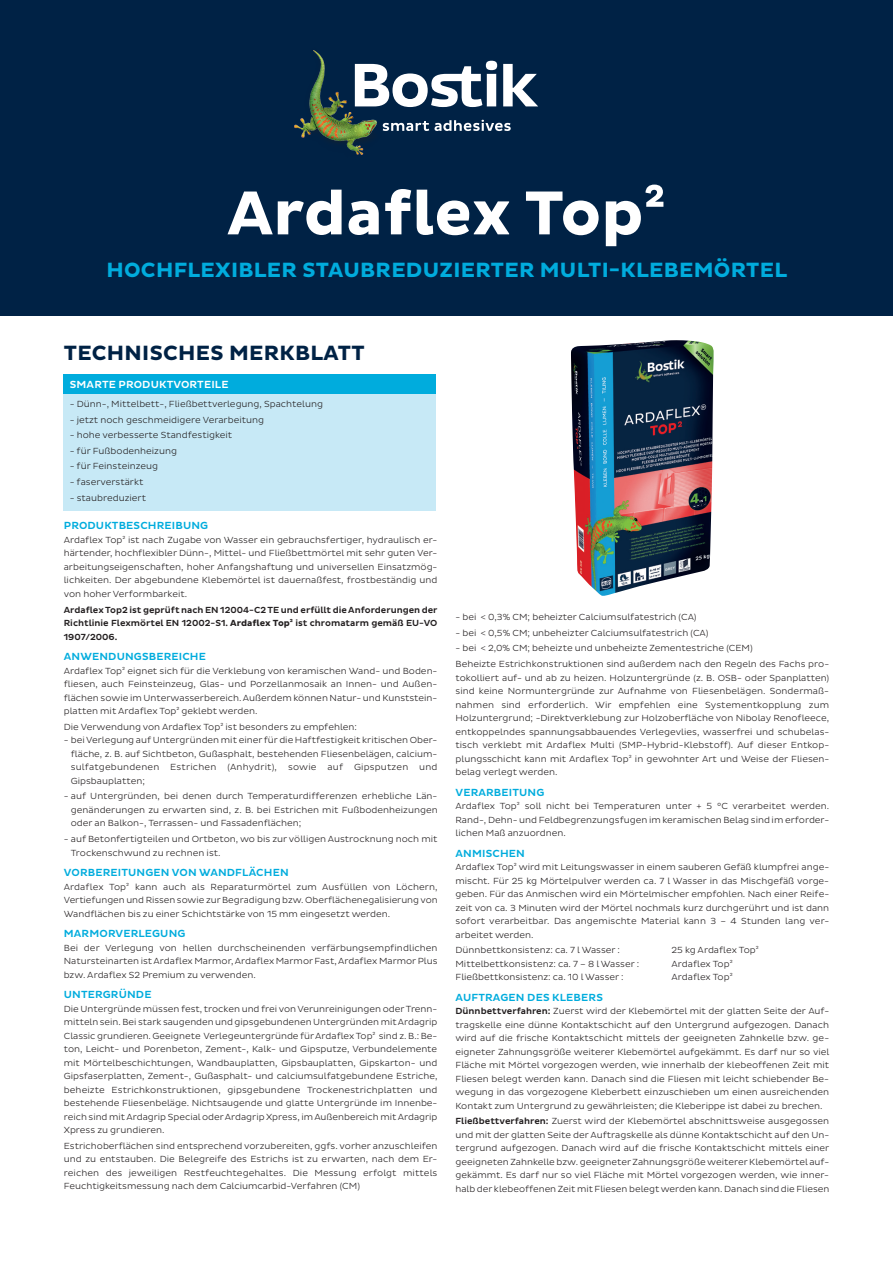
<style>
.page{position:relative;width:893px;height:1263px;background:#fff}
.page>*{position:absolute;margin:0;border:0;box-sizing:border-box;transform-origin:0 0}
.t1{font:700 63px "Bostik";color:#fff}
.t2{font:700 21px "Bostik";letter-spacing:.015em;color:#00acdd}
.t3{font:700 21px "Bostik";letter-spacing:.015em;color:#002245}
.t4{font:500 10.5px "Bostik";letter-spacing:.015em;color:#00acdd}
.t5{font:500 10.5px "Bostik";letter-spacing:.015em;color:#fff}
.t6{font:300 9px/13.5px "Bostik";color:#231f20;text-align:justify}
.t7{font:500 9px/13.5px "Bostik";color:#231f20;text-align:justify}
.s1{font-weight:700}
.s2{font-weight:500}
</style>
<div class="page">
<div style="left:0;top:0;width:893px;height:316px;background:#002245"></div>
<img style="left:295px;top:51px;width:82px;height:103px">
<svg style="left:383px;top:121px;width:46px;height:10px"></svg>
<svg style="left:435px;top:120px;width:76px;height:11px"></svg>
<svg style="left:355px;top:61px;width:183px;height:46px"></svg>
<img style="left:571px;top:340px;width:143px;height:256px">
<div style="left:64px;top:374px;width:372px;height:20px;background:#00acdd"></div>
<div style="left:64px;top:394px;width:372px;height:117px;background:#c7e9f6"></div>
<h1 class="t1" style="left:227px;top:177px;width:440px">Ardaflex Top²</h1>
<h2 class="t2" style="left:106px;top:257px;width:682px">HOCHFLEXIBLER STAUBREDUZIERTER MULTI-KLEBEMÖRTEL</h2>
<h2 class="t3" style="left:64px;top:341px;width:302px">TECHNISCHES MERKBLATT</h2>
<p class="t5" style="left:70px;top:379px;width:160px">SMARTE PRODUKTVORTEILE</p>
<p class="t6" style="left:70px;top:397px;width:255px">- Dünn-, Mittelbett-, Fließbettverlegung, Spachtelung</p>
<p class="t6" style="left:70px;top:413px;width:196px">- jetzt noch geschmeidigere Verarbeitung</p>
<p class="t6" style="left:70px;top:428px;width:164px">- hohe verbesserte Standfestigkeit</p>
<p class="t6" style="left:70px;top:444px;width:109px">- für Fußbodenheizung</p>
<p class="t6" style="left:70px;top:460px;width:90px">- für Feinsteinzeug</p>
<p class="t6" style="left:70px;top:475px;width:75px">- faserverstärkt</p>
<p class="t6" style="left:70px;top:491px;width:78px">- staubreduziert</p>
<p class="t4" style="left:64px;top:520px;width:146px">PRODUKTBESCHREIBUNG</p>
<p class="t6" style="left:64px;top:533px;width:375px">Ardaflex Top² ist nach Zugabe von Wasser ein gebrauchsfertiger, hydraulisch er&shy;härtender, hochflexibler Dünn-, Mittel- und Fließbettmörtel mit sehr guten Ver&shy;arbeitungseigenschaften, hoher Anfangshaftung und universellen Einsatzmög&shy;lichkeiten. Der abgebundene Klebemörtel ist dauernaßfest, frostbeständig und von hoher Verformbarkeit.</p>
<p class="t7" style="left:64px;top:603px;width:375px">Ardaflex Top2 ist geprüft nach EN 12004-C2 TE und erfüllt die Anforderungen der Richtlinie Flexmörtel EN 12002-S1. <span class="s1">Ardaflex Top²</span> ist chromatarm gemäß EU-VO 1907/2006.</p>
<p class="t4" style="left:64px;top:651px;width:144px">ANWENDUNGSBEREICHE</p>
<p class="t6" style="left:64px;top:664px;width:375px">Ardaflex Top² eignet sich für die Verklebung von keramischen Wand- und Boden&shy;fliesen, auch Feinsteinzeug, Glas- und Porzellanmosaik an Innen- und Außen&shy;flächen sowie im Unterwasserbereich. Außerdem können Natur- und Kunststein&shy;platten mit Ardaflex Top² geklebt werden.</p>
<p class="t6" style="left:64px;top:720px;width:295px">Die Verwendung von Ardaflex Top² ist besonders zu empfehlen:</p>
<p class="t6" style="left:71px;top:733px;width:368px;text-indent:-7px">- bei Verlegung auf Untergründen mit einer für die Haftfestigkeit kritischen Ober&shy;fläche, z. B. auf Sichtbeton, Gußasphalt, bestehenden Fliesenbelägen, calcium&shy;sulfatgebundenen Estrichen (Anhydrit), sowie auf Gipsputzen und Gipsbauplatten;</p>
<p class="t6" style="left:71px;top:790px;width:368px;text-indent:-7px">- auf Untergründen, bei denen durch Temperaturdifferenzen erhebliche Län&shy;genänderungen zu erwarten sind, z. B. bei Estrichen mit Fußbodenheizungen oder an Balkon-, Terrassen- und Fassadenflächen;</p>
<p class="t6" style="left:71px;top:832px;width:368px;text-indent:-7px">- auf Betonfertigteilen und Ortbeton, wo bis zur völligen Austrocknung noch mit<br>Trockenschwund zu rechnen ist.</p>
<p class="t4" style="left:64px;top:866px;width:226px">VORBEREITUNGEN VON WANDFLÄCHEN</p>
<p class="t6" style="left:64px;top:880px;width:375px">Ardaflex Top² kann auch als Reparaturmörtel zum Ausfüllen von Löchern, Vertiefungen und Rissen sowie zur Begradigung bzw. Oberflächenegalisierung von Wandflächen bis zu einer Schichtstärke von 15 mm eingesetzt werden.</p>
<p class="t4" style="left:64px;top:927px;width:123px">MARMORVERLEGUNG</p>
<p class="t6" style="left:64px;top:941px;width:375px">Bei der Verlegung von hellen durchscheinenden verfärbungsempfindlichen Natursteinarten ist Ardaflex Marmor, Ardaflex Marmor Fast, Ardaflex Marmor Plus bzw. Ardaflex S2 Premium zu verwenden.</p>
<p class="t4" style="left:64px;top:988px;width:89px">UNTERGRÜNDE</p>
<p class="t6" style="left:64px;top:1002px;width:375px">Die Untergründe müssen fest, trocken und frei von Verunreinigungen oder Trenn&shy;mitteln sein. Bei stark saugenden und gipsgebundenen Untergründen mit Ardagrip Classic grundieren. Geeignete Verlegeuntergründe für Ardaflex Top² sind z. B.: Be&shy;ton, Leicht- und Porenbeton, Zement-, Kalk- und Gipsputze, Verbundelemente mit Mörtelbeschichtungen, Wandbauplatten, Gipsbauplatten, Gipskarton- und Gipsfaserplatten, Zement-, Gußasphalt- und calciumsulfatgebundene Estriche, beheizte Estrichkonstruktionen, gipsgebundene Trockenestrichplatten und bestehende Fliesenbeläge. Nichtsaugende und glatte Untergründe im Innenbe&shy;reich sind mit Ardagrip Special oder Ardagrip Xpress, im Außenbereich mit Ardagrip Xpress zu grundieren.</p>
<p class="t6" style="left:64px;top:1139px;width:375px">Estrichoberflächen sind entsprechend vorzubereiten, ggfs. vorher anzuschleifen und zu entstauben. Die Belegreife des Estrichs ist zu erwarten, nach dem Er&shy;reichen des jeweiligen Restfeuchtegehaltes. Die Messung erfolgt mittels Feuchtigkeitsmessung nach dem Calciumcarbid-Verfahren (CM)</p>
<p class="t6" style="left:455px;top:610px;width:243px">- bei &lt; 0,3% CM; beheizter Calciumsulfatestrich (CA)</p>
<p class="t6" style="left:455px;top:626px;width:255px">- bei &lt; 0,5% CM; unbeheizter Calciumsulfatestrich (CA)</p>
<p class="t6" style="left:455px;top:641px;width:375px;line-height:15.6px">- bei &lt; 2,0% CM; beheizte und unbeheizte Zementestriche (CEM)<br>Beheizte Estrichkonstruktionen sind außerdem nach den Regeln des Fachs pro-</p>
<p class="t6" style="left:455px;top:671px;width:375px">tokolliert auf- und ab zu heizen. Holzuntergründe (z. B. OSB- oder Spanplatten) sind keine Normuntergründe zur Aufnahme von Fliesenbelägen. Sondermaß&shy;nahmen sind erforderlich. Wir empfehlen eine Systementkopplung zum Holzuntergrund; -Direktverklebung zur Holzoberfläche von Nibolay Renofleece, entkoppelndes spannungsabbauendes Verlegevlies, wasserfrei und schubelas&shy;tisch verklebt mit Ardaflex Multi (SMP-Hybrid-Klebstoff). Auf dieser Entkop&shy;plungsschicht kann mit Ardaflex Top² in gewohnter Art und Weise der Fliesen&shy;belag verlegt werden.</p>
<p class="t4" style="left:456px;top:786px;width:90px">VERARBEITUNG</p>
<p class="t6" style="left:455px;top:799px;width:375px">Ardaflex Top² soll nicht bei Temperaturen unter + 5 °C verarbeitet werden.<br>Rand-, Dehn- und Feldbegrenzungsfugen im keramischen Belag sind im erforder&shy;lichen Maß anzuordnen.</p>
<p class="t4" style="left:456px;top:847px;width:71px">ANMISCHEN</p>
<p class="t6" style="left:455px;top:860px;width:375px">Ardaflex Top² wird mit Leitungswasser in einem sauberen Gefäß klumpfrei ange&shy;mischt. Für 25 kg Mörtelpulver werden ca. 7 l Wasser in das Mischgefäß vorge&shy;geben. Für das Anmischen wird ein Mörtelmischer empfohlen. Nach einer Reife&shy;zeit von ca. 3 Minuten wird der Mörtel nochmals kurz durchgerührt und ist dann sofort verarbeitbar. Das angemischte Material kann 3 – 4 Stunden lang ver&shy;arbeitet werden.</p>
<p class="t6" style="left:455px;top:943px;width:166px">Dünnbettkonsistenz: ca. 7 l Wasser :</p>
<p class="t6" style="left:671px;top:943px;width:89px">25 kg Ardaflex Top²</p>
<p class="t6" style="left:455px;top:957px;width:185px">Mittelbettkonsistenz: ca. 7 – 8 l Wasser :</p>
<p class="t6" style="left:671px;top:957px;width:63px">Ardaflex Top²</p>
<p class="t6" style="left:455px;top:970px;width:170px">Fließbettkonsistenz: ca. 10 l Wasser :</p>
<p class="t6" style="left:671px;top:970px;width:63px">Ardaflex Top²</p>
<p class="t4" style="left:456px;top:991px;width:149px">AUFTRAGEN DES KLEBERS</p>
<p class="t6" style="left:455px;top:1004px;width:375px"><span class="s2">Dünnbettverfahren:</span> Zuerst wird der Klebemörtel mit der glatten Seite der Auf&shy;tragskelle eine dünne Kontaktschicht auf den Untergrund aufgezogen. Danach wird auf die frische Kontaktschicht mittels der geeigneten Zahnkelle bzw. ge&shy;eigneter Zahnungsgröße weiterer Klebemörtel aufgekämmt. Es darf nur so viel Fläche mit Mörtel vorgezogen werden, wie innerhalb der klebeoffenen Zeit mit Fliesen belegt werden kann. Danach sind die Fliesen mit leicht schiebender Be&shy;wegung in das vorgezogene Kleberbett einzuschieben um einen ausreichenden Kontakt zum Untergrund zu gewährleisten; die Kleberippe ist dabei zu brechen.</p>
<p class="t6" style="left:455px;top:1115px;width:375px"><span class="s2">Fließbettverfahren:</span> Zuerst wird der Klebemörtel abschnittsweise ausgegossen und mit der glatten Seite der Auftragskelle als dünne Kontaktschicht auf den Un&shy;tergrund aufgezogen. Danach wird auf die frische Kontaktschicht mittels einer geeigneten Zahnkelle bzw. geeigneter Zahnungsgröße weiterer Klebemörtel auf&shy;gekämmt. Es darf nur so viel Fläche mit Mörtel vorgezogen werden, wie inner&shy;halb der klebeoffenen Zeit mit Fliesen belegt werden kann. Danach sind die Fliesen</p>
</div>
